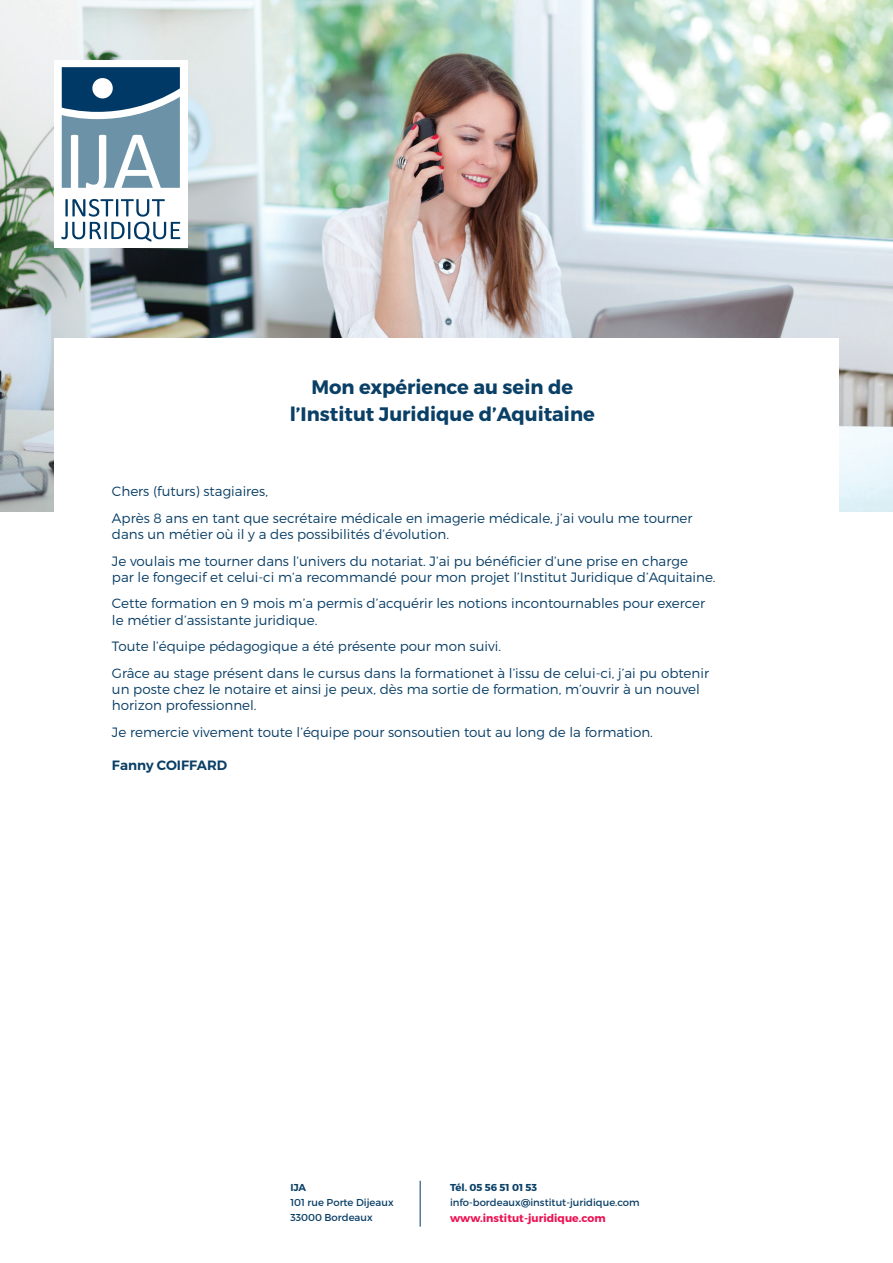
<style>
.page{position:relative;width:893px;height:1263px;background:#fff}
.page>*{position:absolute;margin:0;border:0;box-sizing:border-box;transform-origin:0 0}
.t1{font:700 19.5px/27px "Montserrat";color:#0a3f66;text-align:center}
.t2{font:300 13.5px/26.7px "Montserrat";color:#0a3f66}
.t3{font:600 13.5px "Montserrat";color:#0a3f66}
.t4{font:700 10.95px "Montserrat";color:#ed1353}
.t5{font:10.05px/15px "Montserrat";color:#0a3f66}
.t6{font:700 10.05px "Montserrat";color:#0a3f66}
.t7{font:600 10.05px "Montserrat";color:#0a3f66}
</style>
<div class="page">
<img style="left:0;top:0;width:893px;height:511px">
<div style="left:54px;top:339px;width:785px;height:870px;background:#fff"></div>
<div style="left:54px;top:60px;width:133px;height:187px;background:#fff"></div>
<svg style="left:62px;top:67px;width:118px;height:121px"></svg>
<svg style="left:61px;top:199px;width:119px;height:43px"></svg>
<hr style="left:420px;top:1181px;width:1px;height:46px;background:#003965">
<h1 class="t1" style="left:290px;top:374px;width:307px">Mon expérience au sein de l’Institut Juridique d’Aquitaine</h1>
<p class="t2" style="left:112px;top:478px;width:582px">Chers (futurs) stagiaires,<br>Après 8 ans en tant que secrétaire médicale en imagerie médicale, j’ai voulu me tourner</p>
<p class="t2" style="left:112px;top:520px;width:577px">dans un métier où il y a des possibilités d’évolution.<br>Je voulais me tourner dans l’univers du notariat. J’ai pu bénéficier d’une prise en charge</p>
<p class="t2" style="left:112px;top:563px;width:605px">par le fongecif et celui-ci m’a recommandé pour mon projet l’Institut Juridique d’Aquitaine.<br>Cette formation en 9 mois m’a permis d’acquérir les notions incontournables pour exercer</p>
<p class="t2" style="left:112px;top:606px;width:599px">le métier d’assistante juridique.<br>Toute l’équipe pédagogique a été présente pour mon suivi.<br>Grâce au stage présent dans le cursus dans la formationet à l’issu de celui-ci, j’ai pu obtenir</p>
<p class="t2" style="left:112px;top:681px;width:589px;line-height:16.2px">un poste chez le notaire et ainsi je peux, dès ma sortie de formation, m’ouvrir à un nouvel horizon professionnel.</p>
<p class="t2" style="left:112px;top:719px;width:542px">Je remercie vivement toute l’équipe pour sonsoutien tout au long de la formation.</p>
<p class="t3" style="left:112px;top:756px;width:117px">Fanny COIFFARD</p>
<p class="t7" style="left:290px;top:1181px;width:17px">IJA</p>
<p class="t5" style="left:290px;top:1194px;width:105px">101 rue Porte Dijeaux<br>33000 Bordeaux</p>
<p class="t6" style="left:450px;top:1181px;width:89px">Tél. 05 56 51 01 53</p>
<p class="t5" style="left:450px;top:1194px;width:191px">info-bordeaux@institut-juridique.com</p>
<p class="t4" style="left:450px;top:1211px;width:157px">www.institut-juridique.com</p>
</div>
